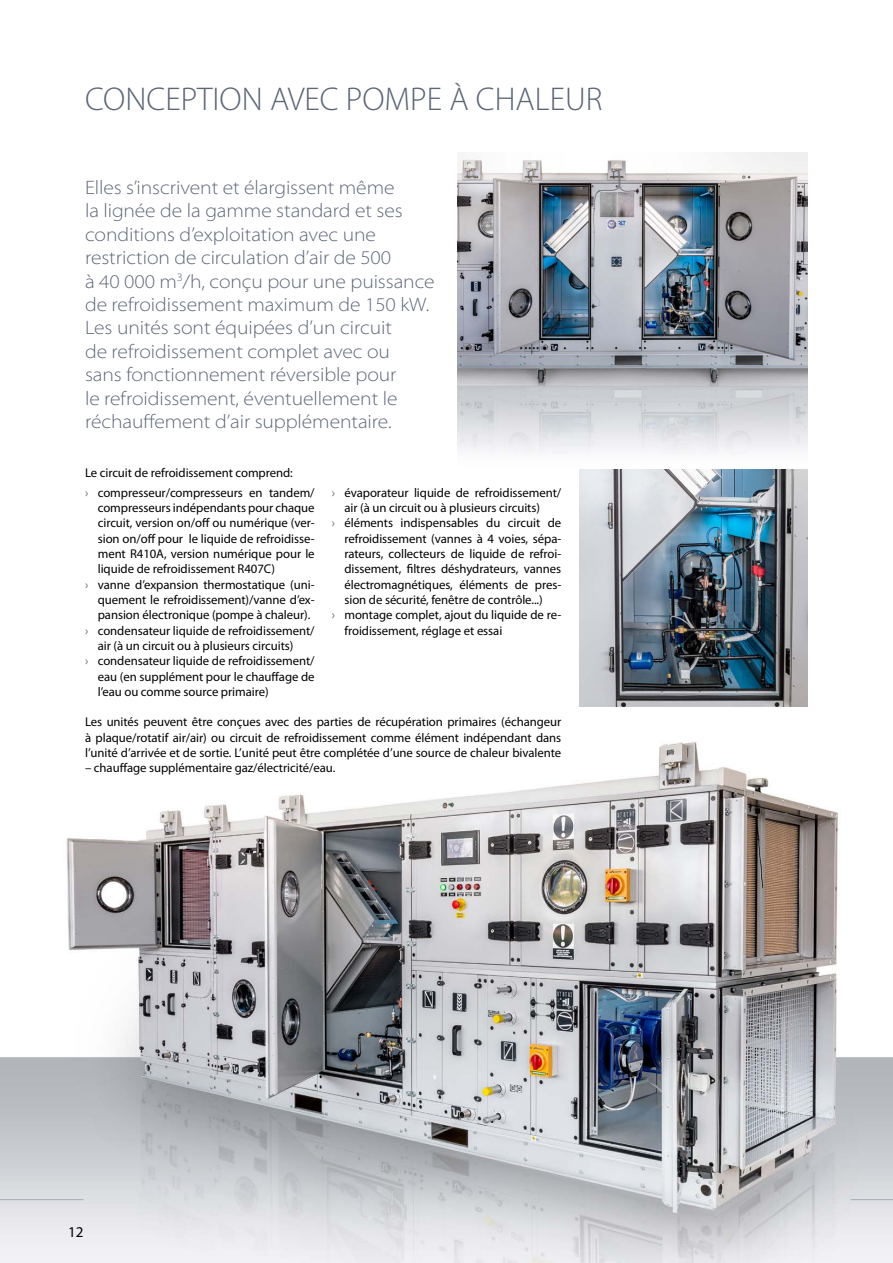
<style>
.page{position:relative;width:893px;height:1263px;background:#fff}
.page>*{position:absolute;margin:0;border:0;box-sizing:border-box;transform-origin:0 0}
.t1{font:300 33px "Myriad Pro";color:#5d6677}
.t2{font:300 semi-expanded 19.5px/23.4px "Myriad Pro";letter-spacing:-.005em;color:#5d6677}
.t3{font:15px "Myriad Pro";color:#000}
.t4{font:12.75px/15.3px "Myriad Pro";letter-spacing:-.005em;color:#000}
.s1{color:#5d6677}
</style>
<div class="page">
<img style="left:457px;top:153px;width:351px;height:317px">
<img style="left:579px;top:470px;width:229px;height:236px">
<img style="left:0;top:742px;width:893px;height:521px">
<hr style="left:0;top:1199px;width:84px;height:1px;background:#a8aab4">
<hr style="left:850px;top:1199px;width:43px;height:1px;background:#a8aab4">
<h1 class="t1" style="left:85px;top:79px;width:519px">CONCEPTION AVEC POMPE À CHALEUR</h1>
<p class="t2" style="left:85px;top:176px;width:351px">Elles s’inscrivent et élargissent même<br>la lignée de la gamme standard et ses conditions d’exploitation avec une restriction de circulation d’air de 500<br>à 40 000 m<sup>3</sup>/h, conçu pour une puissance de refroidissement maximum de 150 kW.<br>Les unités sont équipées d’un circuit<br>de refroidissement complet avec ou<br>sans fonctionnement réversible pour<br>le refroidissement, éventuellement le réchauffement d’air supplémentaire.</p>
<p class="t4" style="left:85px;top:463px;width:231px;line-height:19.5px">Le circuit de refroidissement comprend:<br><span class="s1">›</span> compresseur/compresseurs en tandem/</p>
<p class="t4" style="left:98px;top:500px;width:218px">compresseurs indépendants pour chaque</p>
<p class="t4" style="left:98px;top:515px;width:218px">circuit, version on/off ou numérique (ver-</p>
<p class="t4" style="left:98px;top:531px;width:218px">sion on/off pour le liquide de refroidisse-</p>
<p class="t4" style="left:98px;top:546px;width:218px">ment R410A, version numérique pour le</p>
<p class="t4" style="left:98px;top:561px;width:179px">liquide de refroidissement R407C)</p>
<p class="t4" style="left:85px;top:576px;width:231px"><span class="s1">›</span> vanne d’expansion thermostatique (uni-</p>
<p class="t4" style="left:98px;top:592px;width:218px">quement le refroidissement)/vanne d’ex-</p>
<p class="t4" style="left:98px;top:607px;width:214px">pansion électronique (pompe à chaleur).</p>
<p class="t4" style="left:85px;top:622px;width:231px"><span class="s1">›</span> condensateur liquide de refroidissement/</p>
<p class="t4" style="left:98px;top:638px;width:197px">air (à un circuit ou à plusieurs circuits)</p>
<p class="t4" style="left:85px;top:653px;width:231px"><span class="s1">›</span> condensateur liquide de refroidissement/</p>
<p class="t4" style="left:98px;top:668px;width:218px">eau (en supplément pour le chauffage de</p>
<p class="t4" style="left:98px;top:684px;width:172px">l’eau ou comme source primaire)</p>
<p class="t4" style="left:332px;top:485px;width:231px"><span class="s1">›</span> évaporateur liquide de refroidissement/</p>
<p class="t4" style="left:344px;top:500px;width:197px">air (à un circuit ou à plusieurs circuits)</p>
<p class="t4" style="left:332px;top:515px;width:231px"><span class="s1">›</span> éléments indispensables du circuit de</p>
<p class="t4" style="left:344px;top:531px;width:218px">refroidissement (vannes à 4 voies, sépa-</p>
<p class="t4" style="left:344px;top:546px;width:218px">rateurs, collecteurs de liquide de refroi-</p>
<p class="t4" style="left:344px;top:561px;width:218px">dissement, filtres déshydrateurs, vannes</p>
<p class="t4" style="left:344px;top:576px;width:218px">électromagnétiques, éléments de pres-</p>
<p class="t4" style="left:344px;top:592px;width:200px">sion de sécurité, fenêtre de contrôle...)</p>
<p class="t4" style="left:332px;top:607px;width:231px"><span class="s1">›</span> montage complet, ajout du liquide de re-</p>
<p class="t4" style="left:344px;top:622px;width:159px">froidissement, réglage et essai</p>
<p class="t4" style="left:85px;top:714px;width:478px;text-align:justify">Les unités peuvent être conçues avec des parties de récupération primaires (échangeur à plaque/rotatif air/air) ou circuit de refroidissement comme élément indépendant dans l’unité d’arrivée et de sortie. L’unité peut être complétée d’une source de chaleur bivalente</p>
<p class="t4" style="left:85px;top:760px;width:252px">– chauffage supplémentaire gaz/électricité/eau.</p>
<p class="t3" style="left:68px;top:1223px;width:17px">12</p>
</div>
